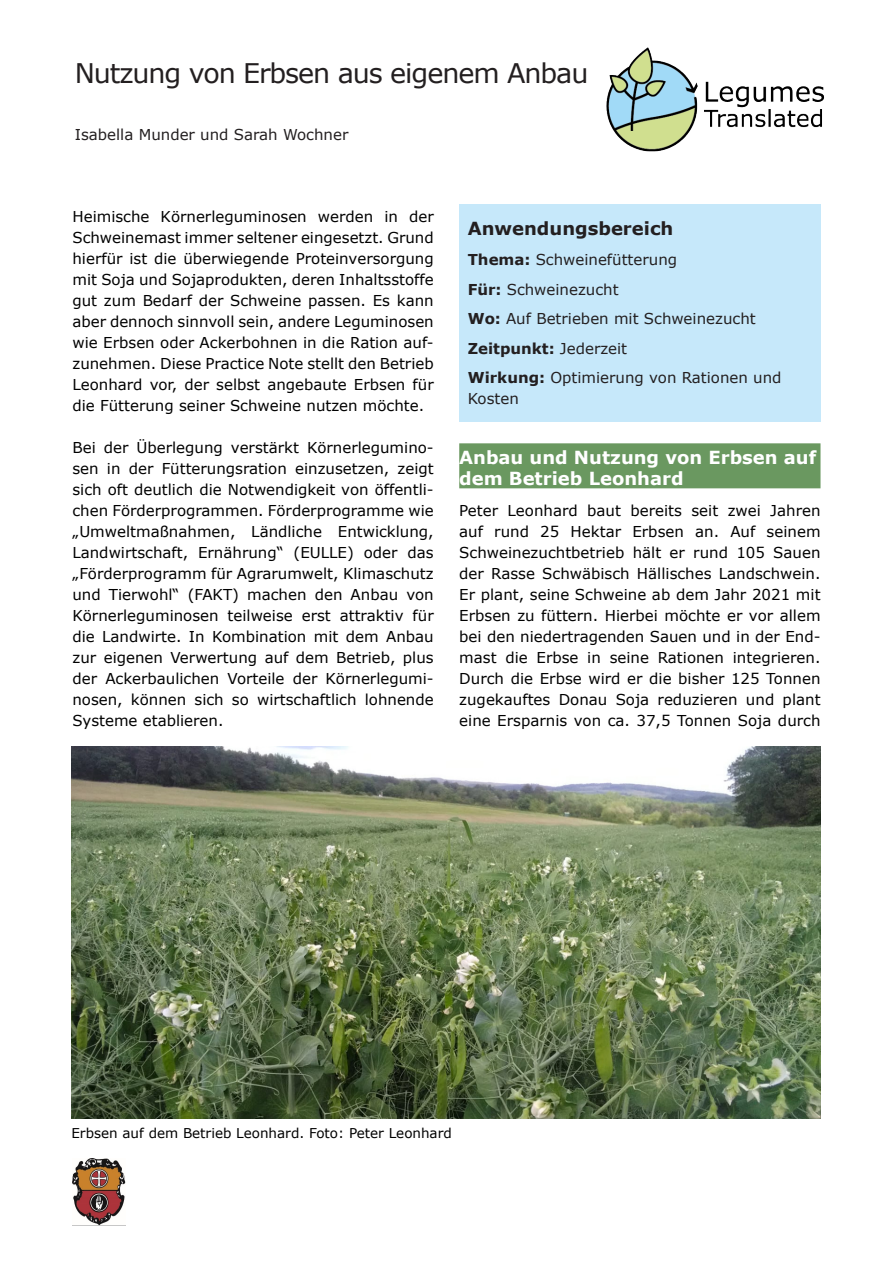
<style>
.page{position:relative;width:893px;height:1263px;background:#fff}
.page>*{position:absolute;margin:0;border:0;box-sizing:border-box;transform-origin:0 0}
.HL_1{font:27px "Verdana";letter-spacing:-.04em;color:#231f20}
.body_HL-white_green{font:700 18px/21px "Verdana";color:#fff}
.HL_copy{font:700 18px "Verdana";color:#231f20}
.body_text{font:15px/21px "Verdana";color:#000;text-align:justify}
.body_text_lleft_alig{font:15px/21px "Verdana";color:#231f20}
.authors{font:15px "Verdana";color:#231f20}
.body_text_lleft_alig-2{font:700 15px "Verdana";color:#231f20}
.t1{font:13.5px "Verdana";color:#000}
.s1{font-weight:700}
.s2{font-weight:400}
</style>
<div class="page">
<img style="left:72px;top:1158px;width:53px;height:67px">
<div style="left:459px;top:443px;width:361px;height:45px;background:#6a9860"></div>
<div style="left:459px;top:204px;width:361px;height:217px;background:#c6e8fa"></div>
<img style="left:606px;top:47px;width:218px;height:105px">
<img style="left:71px;top:747px;width:749px;height:371px">
<p class="HL_1" style="left:75px;top:56px;width:515px">Nutzung von Erbsen aus eigenem Anbau</p>
<p class="authors" style="left:75px;top:125px;width:275px">Isabella Munder und Sarah Wochner</p>
<p class="body_text" style="left:72px;top:206px;width:363px">Heimische Körnerleguminosen werden in der Schweinemast immer seltener eingesetzt. Grund hierfür ist die überwiegende Proteinversorgung mit Soja und Sojaprodukten, deren Inhaltsstoffe gut zum Bedarf der Schweine passen. Es kann aber dennoch sinnvoll sein, andere Leguminosen wie Erbsen oder Ackerbohnen in die Ration auf&shy;zunehmen. Diese Practice Note stellt den Betrieb Leonhard vor, der selbst angebaute Erbsen für die Fütterung seiner Schweine nutzen möchte.</p>
<p class="body_text" style="left:72px;top:437px;width:363px">Bei der Überlegung verstärkt Körnerlegumino&shy;sen in der Fütterungsration einzusetzen, zeigt sich oft deutlich die Notwendigkeit von öffentli&shy;chen Förderprogrammen. Förderprogramme wie „Umweltmaßnahmen, Ländliche Entwicklung, Landwirtschaft, Ernährung“ (EULLE) oder das „Förderprogramm für Agrarumwelt, Klimaschutz und Tierwohl“ (FAKT) machen den Anbau von Körnerleguminosen teilweise erst attraktiv für die Landwirte. In Kombination mit dem Anbau zur eigenen Verwertung auf dem Betrieb, plus der Ackerbaulichen Vorteile der Körnerlegumi&shy;nosen, können sich so wirtschaftlich lohnende Systeme etablieren.</p>
<p class="body_HL-white_green" style="left:459px;top:447px;width:359px">Anbau und Nutzung von Erbsen auf dem Betrieb Leonhard</p>
<p class="HL_copy" style="left:468px;top:217px;width:207px">Anwendungsbereich</p>
<p class="body_text_lleft_alig" style="left:468px;top:250px;width:211px"><span class="s1">Thema:</span> Schweinefütterung</p>
<p class="body_text_lleft_alig" style="left:468px;top:279px;width:152px"><span class="s1">Für:</span> Schweinezucht</p>
<p class="body_text_lleft_alig" style="left:468px;top:309px;width:289px"><span class="s1">Wo:</span> Auf Betrieben mit Schweinezucht</p>
<p class="body_text_lleft_alig-2" style="left:468px;top:339px;width:161px">Zeitpunkt: <span class="s2">Jederzeit</span></p>
<p class="body_text_lleft_alig" style="left:468px;top:368px;width:315px"><span class="s1">Wirkung:</span> Optimierung von Rationen und<br>Kosten</p>
<p class="body_text" style="left:459px;top:500px;width:363px">Peter Leonhard baut bereits seit zwei Jahren auf rund 25 Hektar Erbsen an. Auf seinem Schweinezuchtbetrieb hält er rund 105 Sauen der Rasse Schwäbisch Hällisches Landschwein.<br>Er plant, seine Schweine ab dem Jahr 2021 mit Erbsen zu füttern. Hierbei möchte er vor allem bei den niedertragenden Sauen und in der End&shy;mast die Erbse in seine Rationen integrieren.<br>Durch die Erbse wird er die bisher 125 Tonnen zugekauftes Donau Soja reduzieren und plant eine Ersparnis von ca. 37,5 Tonnen Soja durch</p>
<p class="t1" style="left:71px;top:1124px;width:382px">Erbsen auf dem Betrieb Leonhard. Foto: Peter Leonhard</p>
</div>
